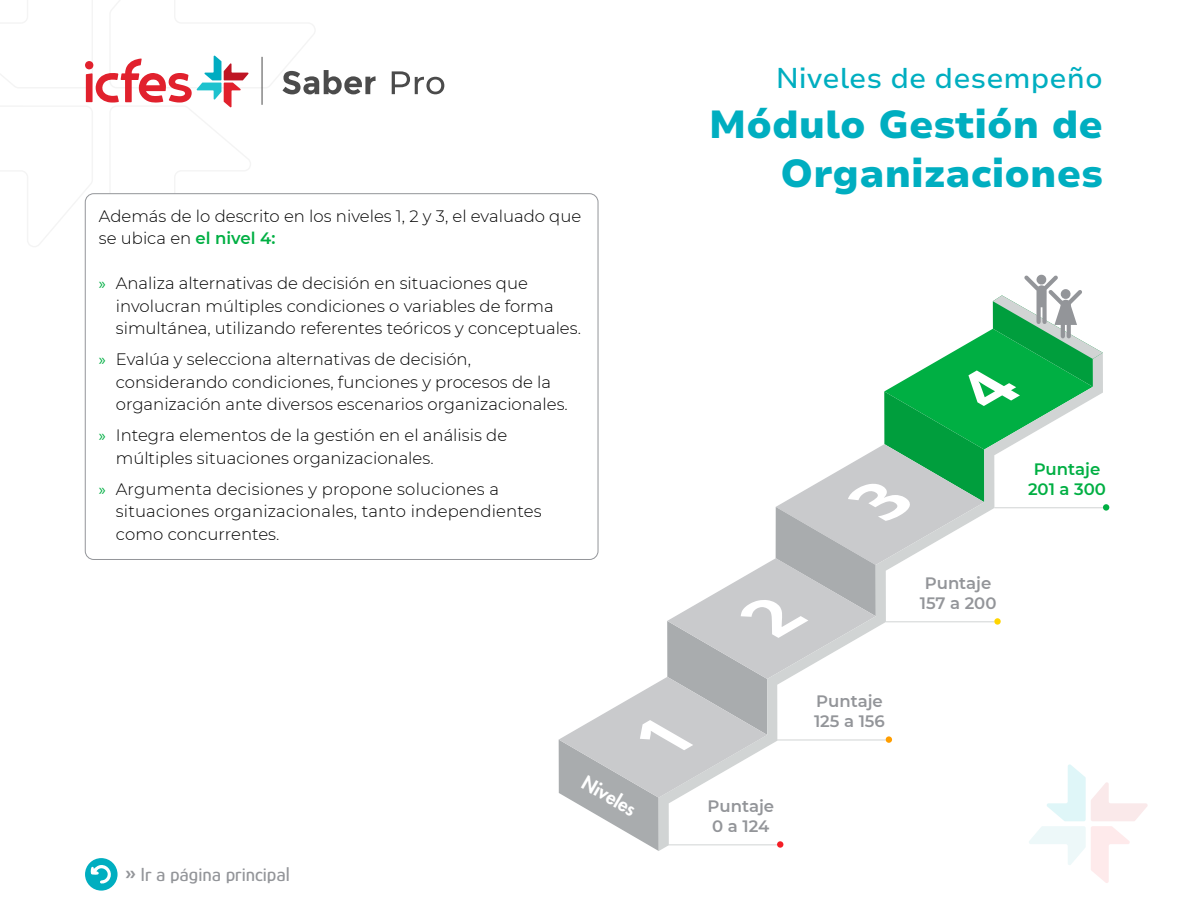
<style>
.page{position:relative;width:1188px;height:918px;background:#fff}
.page>*{position:absolute;margin:0;border:0;box-sizing:border-box;transform-origin:0 0}
.t1{font:900 39px/49.5px "Nunito Sans 7 pt";color:#00aec0;text-align:right}
.t2{font:500 28.5px "Nunito Sans 7 pt";color:#00aec0}
.t3{font:500 19.5px "Glory";color:#939599}
.t4{font:800 18.6px "Futura Std";color:#fff}
.Descriptores{font:300 16.5px/22.5px "Montserrat";color:#000}
.t5{font:600 16.5px/19.8px "Montserrat";color:#939599}
.t6{font:600 16.5px/19.8px "Montserrat";color:#00af43;text-align:center}
.s1{font-weight:600;color:#00af43}
.s2{font-family:"Myriad Pro";font-weight:400;color:#00af43}
.s3{font-weight:700}
</style>
<div class="page">
<div style="left:85px;top:858px;width:33px;height:33px;background:#00aec0;border-radius:50%"></div>
<svg style="left:90px;top:865px;width:24px;height:20px"></svg>
<svg style="left:392px;top:71px;width:52px;height:23px"></svg>
<svg style="left:0;top:0;width:376px;height:312px"></svg>
<svg style="left:559px;top:275px;width:589px;height:608px"></svg>
<div style="left:85px;top:194px;width:513px;height:365px;background:#fff;border-radius:9px"></div>
<p class="Descriptores" style="left:99px;top:204px;width:484px">Además de lo descrito en los niveles 1, 2 y 3, el evaluado que se ubica en <span class="s1">el nivel 4:</span></p>
<p class="Descriptores" style="left:116px;top:272px;width:467px;text-indent:-17px"><span class="s2">»</span> Analiza alternativas de decisión en situaciones que involucran múltiples condiciones o variables de forma simultánea, utilizando referentes teóricos y conceptuales.</p>
<p class="Descriptores" style="left:116px;top:348px;width:454px;text-indent:-17px"><span class="s2">»</span> Evalúa y selecciona alternativas de decisión, considerando condiciones, funciones y procesos de la organización ante diversos escenarios organizacionales.</p>
<p class="Descriptores" style="left:116px;top:424px;width:393px;text-indent:-17px"><span class="s2">»</span> Integra elementos de la gestión en el análisis de múltiples situaciones organizacionales.</p>
<p class="Descriptores" style="left:116px;top:477px;width:427px;text-indent:-17px"><span class="s2">»</span> Argumenta decisiones y propone soluciones a situaciones organizacionales, tanto independientes como concurrentes.</p>
<p class="t3" style="left:125px;top:862px;width:167px"><span class="s3">»</span> Ir a página principal</p>
<p class="t4" style="left:590px;top:771px;width:60px;rotate:30deg">Niveles</p>
<h2 class="t2" style="left:776px;top:58px;width:329px">Niveles de desempeño</h2>
<h1 class="t1" style="left:709px;top:98px;width:396px">Módulo Gestión de<br>Organizaciones</h1>
<p class="t5" style="left:708px;top:796px;width:68px">Puntaje<br>0 a 124</p>
<p class="t5" style="left:814px;top:691px;width:72px">Puntaje<br>125 a 156</p>
<p class="t6" style="left:1028px;top:459px;width:79px">Puntaje<br>201 a 300</p>
<p class="t5" style="left:920px;top:573px;width:78px;text-align:center">Puntaje<br>157 a 200</p>
</div>
